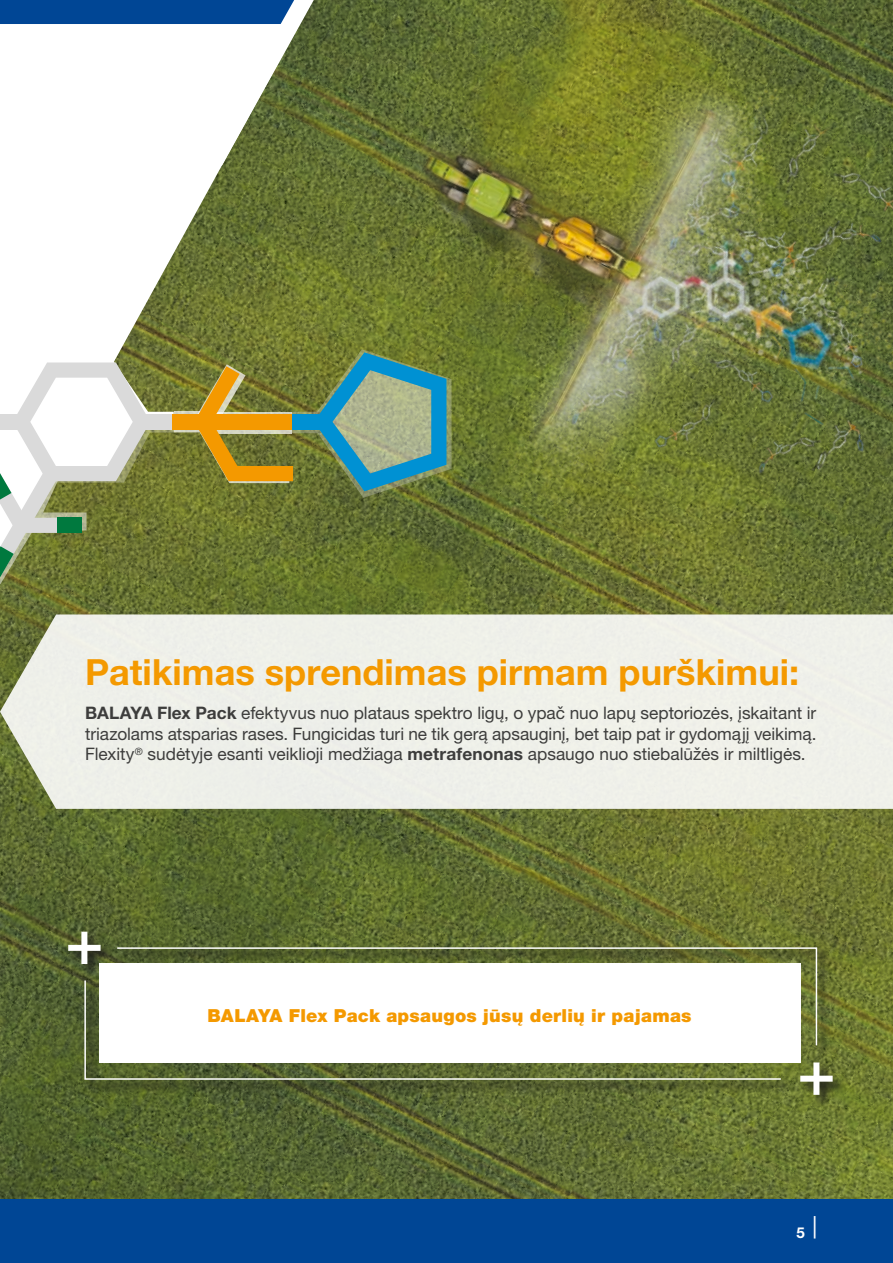
<style>
.page{position:relative;width:893px;height:1263px;background:#fff}
.page>*{position:absolute;margin:0;border:0;box-sizing:border-box;transform-origin:0 0}
.t1{font:700 36.15px "Helvetica Neue CEU";color:#f49900}
.t2{font:900 18px "Helvetica Neue CEU";letter-spacing:.015em;color:#f49900}
.t3{font:17.25px/20.7px "Helvetica Neue CEU";letter-spacing:-.005em;color:#3d3d3c;text-align:justify}
.t4{font:700 15px "Helvetica Neue CEU";color:#fff}
.s1{font-weight:700}
.s2{font-size:30px}
</style>
<div class="page">
<img style="left:84px;top:185px;width:809px;height:1014px">
<svg style="left:0;top:584px;width:84px;height:615px;background:#55642e"></svg>
<svg style="left:0;top:614px;width:893px;height:195px;background:#e5e7dd"></svg>
<img style="left:211px;top:0;width:682px;height:746px">
<div style="left:66px;top:929px;width:780px;height:180px;background:#1d1d1b;opacity:.9"></div>
<svg style="left:116px;top:947px;width:702px;height:99px;background:#6a7443"></svg>
<svg style="left:84px;top:980px;width:698px;height:100px;background:#707c4d"></svg>
<div style="left:81px;top:935px;width:6px;height:26px;background:#fff"></div>
<div style="left:71px;top:945px;width:27px;height:6px;background:#fff"></div>
<div style="left:813px;top:1065px;width:6px;height:27px;background:#fff"></div>
<div style="left:803px;top:1076px;width:27px;height:6px;background:#fff"></div>
<svg style="left:0;top:349px;width:452px;height:235px;background:#8a9666"></svg>
<div style="left:0;top:1199px;width:893px;height:64px;background:#004695"></div>
<svg style="left:0;top:0;width:314px;height:166px"></svg>
<div style="left:99px;top:963px;width:701px;height:99px;background:#fff"></div>
<h1 class="t1" style="left:85px;top:649px;width:716px">Patikimas sprendimas pirmam purškimui:</h1>
<p class="t3" style="left:85px;top:702px;width:733px"><span class="s1">BALAYA Flex Pack</span> efektyvus nuo plataus spektro ligų, o ypač nuo lapų septoriozės, įskaitant ir triazolams atsparias rases. Fungicidas turi ne tik gerą apsauginį, bet taip pat ir gydomąjį veikimą.<br>Flexity<sup>®</sup> sudėtyje esanti veiklioji medžiaga <span class="s1">metrafenonas</span> apsaugo nuo stiebalūžės ir miltligės.</p>
<p class="t2" style="left:208px;top:1004px;width:485px">BALAYA Flex Pack apsaugos jūsų derlių ir pajamas</p>
<p class="t4" style="left:796px;top:1224px;width:22px">5 <span class="s2">|</span></p>
</div>
